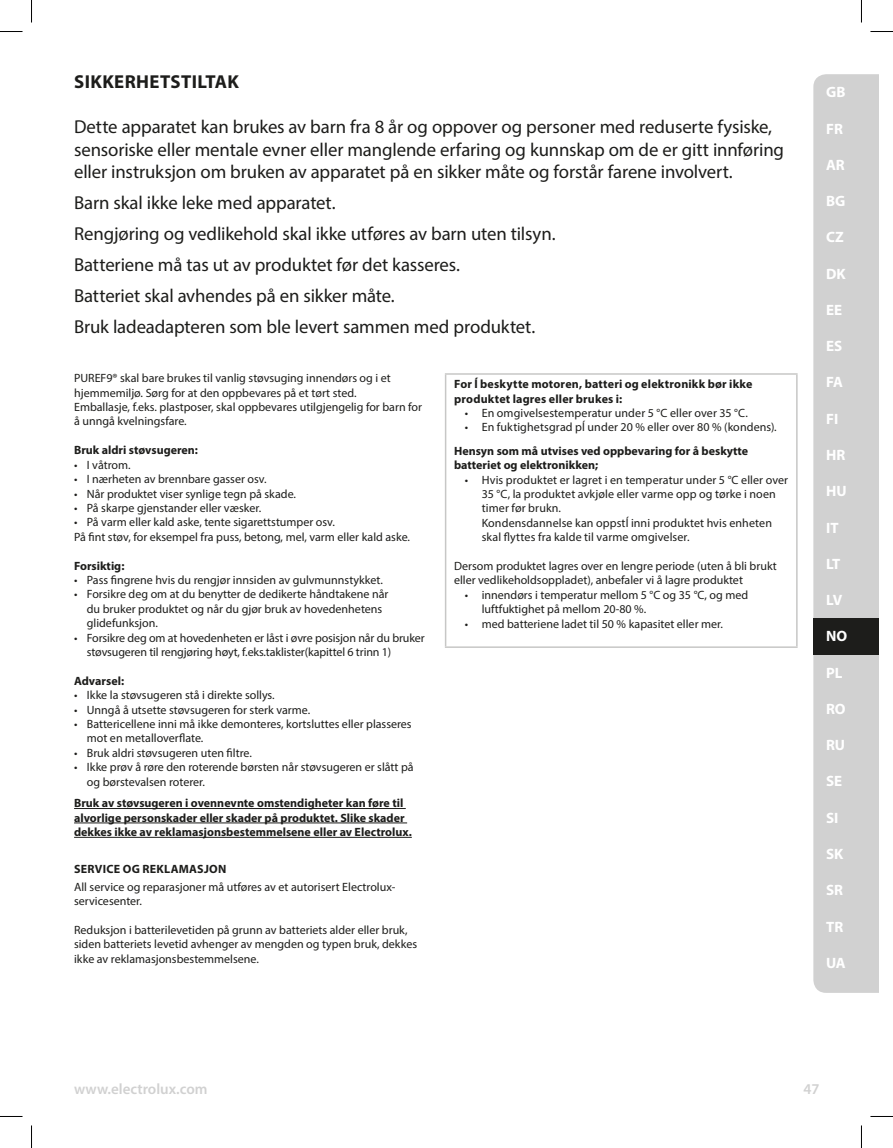
<style>
.page{position:relative;width:893px;height:1148px;background:#fff}
.page>*{position:absolute;margin:0;border:0;box-sizing:border-box;transform-origin:0 0}
.Safety{font:18.75px/22.5px "Myriad Pro";letter-spacing:-.005em;color:#1d1d1b}
.H0_-_Heading0{font:700 18.75px "Myriad Pro";letter-spacing:.02em;color:#1d1d1b}
.Abbrevation_tabs{font:700 15px "Myriad Pro";color:#fff}
.t1{font:600 15px "Myriad Pro";color:#d1d1d1}
.Body{font:12px/14.4px "Myriad Pro";color:#1d1d1b}
.Body-2{font:700 12px/14.4px "Myriad Pro";color:#1d1d1b}
.Bold_Understrike{font:700 12px/14.4px "Myriad Pro";color:#1d1d1b}
.H1_-_Header1_notab{font:700 12px "Myriad Pro";letter-spacing:.02em;color:#1d1d1b}
</style>
<div class="page">
<div style="left:813px;top:74px;width:65px;height:918px;background:#d1d1d1"></div>
<div style="left:813px;top:618px;width:65px;height:36px;background:#1d1d1b"></div>
<hr style="left:74px;top:808px;width:331px;height:1px;background:#1d1d1b">
<hr style="left:74px;top:822px;width:333px;height:1px;background:#1d1d1b">
<hr style="left:74px;top:836px;width:337px;height:1px;background:#1d1d1b">
<hr style="left:444px;top:373px;width:353px;height:1px;background:#c7c7c6">
<hr style="left:444px;top:374px;width:2px;height:272px;background:#c7c7c6">
<hr style="left:795px;top:374px;width:2px;height:272px;background:#c7c7c6">
<hr style="left:444px;top:646px;width:353px;height:2px;background:#c7c7c6">
<svg style="left:0;top:31px;width:22px;height:1px"></svg>
<svg style="left:870px;top:31px;width:22px;height:1px"></svg>
<svg style="left:31px;top:0;width:1px;height:23px"></svg>
<svg style="left:31px;top:1125px;width:1px;height:22px"></svg>
<p class="H0_-_Heading0" style="left:74px;top:70px;width:166px">SIKKERHETSTILTAK</p>
<p class="Safety" style="left:74px;top:115px;width:711px">Dette apparatet kan brukes av barn fra 8 år og oppover og personer med reduserte fysiske, sensoriske eller mentale evner eller manglende erfaring og kunnskap om de er gitt innføring eller instruksjon om bruken av apparatet på en sikker måte og forstår farene involvert.</p>
<p class="Safety" style="left:74px;top:191px;width:263px">Barn skal ikke leke med apparatet.</p>
<p class="Safety" style="left:74px;top:222px;width:483px">Rengjøring og vedlikehold skal ikke utføres av barn uten tilsyn.</p>
<p class="Safety" style="left:74px;top:253px;width:387px">Batteriene må tas ut av produktet før det kasseres.</p>
<p class="Safety" style="left:74px;top:284px;width:322px">Batteriet skal avhendes på en sikker måte.</p>
<p class="Safety" style="left:74px;top:315px;width:462px">Bruk ladeadapteren som ble levert sammen med produktet.</p>
<p class="Body" style="left:74px;top:371px;width:318px">PUREF9® skal bare brukes til vanlig støvsuging innendørs og i et hjemmemiljø. Sørg for at den oppbevares på et tørt sted.</p>
<p class="Body" style="left:74px;top:399px;width:349px">Emballasje, f.eks. plastposer, skal oppbevares utilgjengelig for barn for å unngå kvelningsfare.</p>
<p class="Body-2" style="left:74px;top:442px;width:125px">Bruk aldri støvsugeren:</p>
<p class="Body" style="left:74px;top:457px;width:58px">• I våtrom.</p>
<p class="Body" style="left:74px;top:471px;width:194px">• I nærheten av brennbare gasser osv.</p>
<p class="Body" style="left:74px;top:486px;width:223px">• Når produktet viser synlige tegn på skade.</p>
<p class="Body" style="left:74px;top:500px;width:188px">• På skarpe gjenstander eller væsker.</p>
<p class="Body" style="left:74px;top:515px;width:262px">• På varm eller kald aske, tente sigarettstumper osv.</p>
<p class="Body" style="left:74px;top:529px;width:337px">På fint støv, for eksempel fra puss, betong, mel, varm eller kald aske.</p>
<p class="Body-2" style="left:74px;top:558px;width:52px">Forsiktig:</p>
<p class="Body" style="left:74px;top:572px;width:310px">• Pass fingrene hvis du rengjør innsiden av gulvmunnstykket.</p>
<p class="Body" style="left:87px;top:587px;width:303px;text-indent:-13px">• Forsikre deg om at du benytter de dedikerte håndtakene når du bruker produktet og når du gjør bruk av hovedenhetens glidefunksjon.</p>
<p class="Body" style="left:87px;top:630px;width:339px;text-indent:-13px">• Forsikre deg om at hovedenheten er låst i øvre posisjon når du bruker støvsugeren til rengjøring høyt, f.eks.taklister(kapittel 6 trinn 1)</p>
<p class="Body-2" style="left:74px;top:673px;width:51px">Advarsel:</p>
<p class="Body" style="left:74px;top:687px;width:202px">• Ikke la støvsugeren stå i direkte sollys.</p>
<p class="Body" style="left:74px;top:702px;width:237px">• Unngå å utsette støvsugeren for sterk varme.</p>
<p class="Body" style="left:87px;top:716px;width:326px;text-indent:-13px">• Battericellene inni må ikke demonteres, kortsluttes eller plasseres mot en metalloverflate.</p>
<p class="Body" style="left:74px;top:745px;width:179px">• Bruk aldri støvsugeren uten filtre.</p>
<p class="Body" style="left:87px;top:759px;width:328px;text-indent:-13px">• Ikke prøv å røre den roterende børsten når støvsugeren er slått på og børstevalsen roterer.</p>
<p class="Bold_Understrike" style="left:74px;top:795px;width:339px">Bruk av støvsugeren i ovennevnte omstendigheter kan føre til alvorlige personskader eller skader på produktet. Slike skader dekkes ikke av reklamasjonsbestemmelsene eller av Electrolux.</p>
<p class="H1_-_Header1_notab" style="left:74px;top:860px;width:153px">SERVICE OG REKLAMASJON</p>
<p class="Body" style="left:74px;top:879px;width:323px">All service og reparasjoner må utføres av et autorisert Electrolux&shy;servicesenter.</p>
<p class="Body" style="left:74px;top:922px;width:344px">Reduksjon i batterilevetiden på grunn av batteriets alder eller bruk, siden batteriets levetid avhenger av mengden og typen bruk, dekkes ikke av reklamasjonsbestemmelsene.</p>
<p class="Body-2" style="left:454px;top:376px;width:299px">For ĺ beskytte motoren, batteri og elektronikk bør ikke produktet lagres eller brukes i:</p>
<p class="Body" style="left:464px;top:405px;width:284px">• En omgivelsestemperatur under 5 °C eller over 35 °C.</p>
<p class="Body" style="left:464px;top:420px;width:313px">• En fuktighetsgrad pĺ under 20 % eller over 80 % (kondens).</p>
<p class="Body-2" style="left:454px;top:443px;width:295px">Hensyn som må utvises ved oppbevaring for å beskytte batteriet og elektronikken;</p>
<p class="Body" style="left:481px;top:472px;width:308px;text-indent:-17px">• Hvis produktet er lagret i en temperatur under 5 °C eller over 35 °C, la produktet avkjøle eller varme opp og tørke i noen timer før brukn.<br>Kondensdannelse kan oppstĺ inni produktet hvis enheten skal flyttes fra kalde til varme omgivelser.</p>
<p class="Body" style="left:454px;top:558px;width:324px">Dersom produktet lagres over en lengre periode (uten å bli brukt eller vedlikeholdsoppladet), anbefaler vi å lagre produktet</p>
<p class="Body" style="left:481px;top:587px;width:268px;text-indent:-17px">• innendørs i temperatur mellom 5 °C og 35 °C, og med luftfuktighet på mellom 20-80 %.</p>
<p class="Body" style="left:464px;top:616px;width:259px">• med batteriene ladet til 50 % kapasitet eller mer.</p>
<p class="Abbrevation_tabs" style="left:825px;top:82px;width:21px">GB</p>
<p class="Abbrevation_tabs" style="left:825px;top:119px;width:18px">FR</p>
<p class="Abbrevation_tabs" style="left:825px;top:155px;width:20px">AR</p>
<p class="Abbrevation_tabs" style="left:825px;top:191px;width:21px">BG</p>
<p class="Abbrevation_tabs" style="left:825px;top:227px;width:19px">CZ</p>
<p class="Abbrevation_tabs" style="left:825px;top:264px;width:21px">DK</p>
<p class="Abbrevation_tabs" style="left:825px;top:300px;width:18px">EE</p>
<p class="Abbrevation_tabs" style="left:825px;top:336px;width:18px">ES</p>
<p class="Abbrevation_tabs" style="left:825px;top:372px;width:18px">FA</p>
<p class="Abbrevation_tabs" style="left:825px;top:409px;width:14px">FI</p>
<p class="Abbrevation_tabs" style="left:825px;top:445px;width:21px">HR</p>
<p class="Abbrevation_tabs" style="left:825px;top:481px;width:22px">HU</p>
<p class="Abbrevation_tabs" style="left:825px;top:517px;width:14px">IT</p>
<p class="Abbrevation_tabs" style="left:825px;top:554px;width:16px">LT</p>
<p class="Abbrevation_tabs" style="left:825px;top:590px;width:18px">LV</p>
<p class="Abbrevation_tabs" style="left:825px;top:626px;width:23px">NO</p>
<p class="Abbrevation_tabs" style="left:825px;top:662px;width:18px">PL</p>
<p class="Abbrevation_tabs" style="left:825px;top:699px;width:21px">RO</p>
<p class="Abbrevation_tabs" style="left:825px;top:735px;width:21px">RU</p>
<p class="Abbrevation_tabs" style="left:825px;top:771px;width:18px">SE</p>
<p class="Abbrevation_tabs" style="left:825px;top:807px;width:14px">SI</p>
<p class="Abbrevation_tabs" style="left:825px;top:844px;width:19px">SK</p>
<p class="Abbrevation_tabs" style="left:825px;top:880px;width:18px">SR</p>
<p class="Abbrevation_tabs" style="left:825px;top:916px;width:19px">TR</p>
<p class="Abbrevation_tabs" style="left:825px;top:952px;width:21px">UA</p>
<p class="t1" style="left:74px;top:1078px;width:135px">www.electrolux.com</p>
<p class="t1" style="left:803px;top:1079px;width:18px">47</p>
</div>
